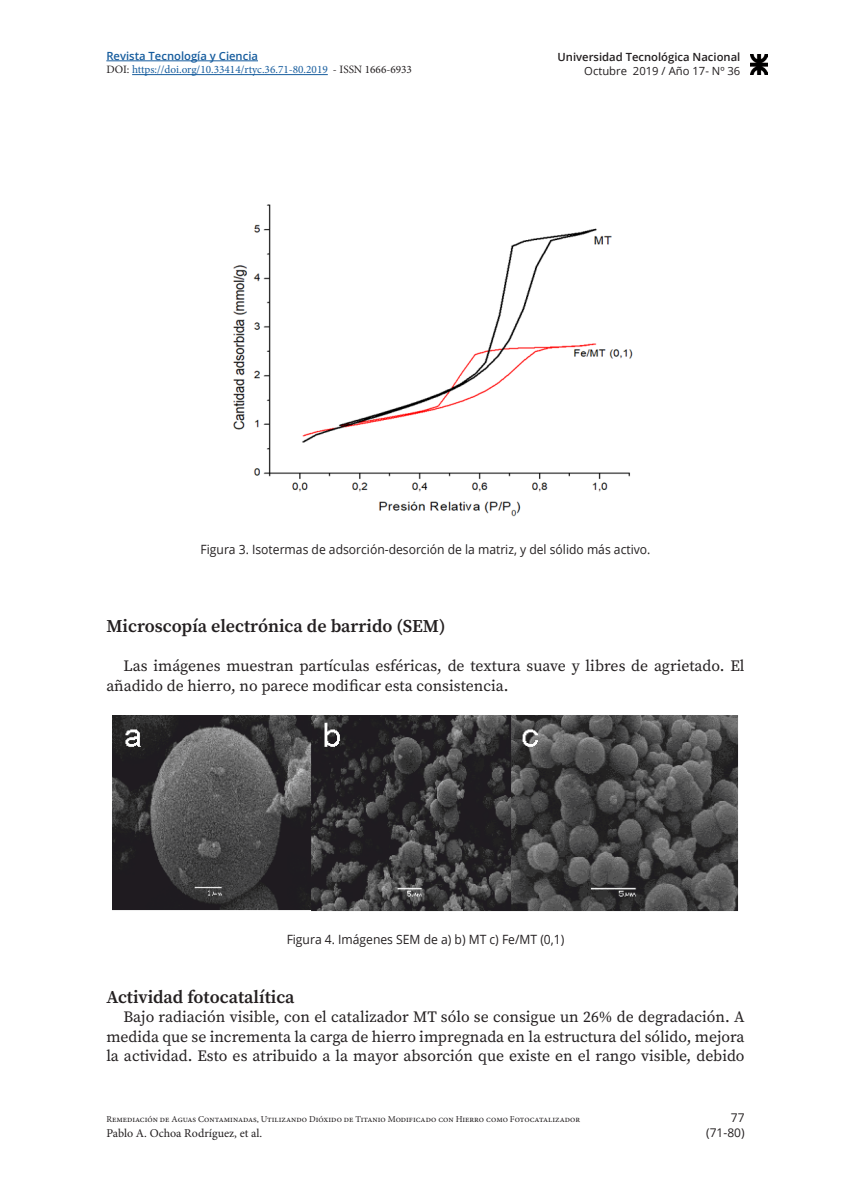
<style>
.page{position:relative;width:851px;height:1191px;background:#fff}
.page>*{position:absolute;margin:0;border:0;box-sizing:border-box;transform-origin:0 0}
.subtitulo_2{font:600 18px "Source Serif Pro";color:#231f20}
.texto_central{font:15.75px/19.5px "Source Serif Pro";color:#231f20}
.titulo_figuras_-_cua{font:12.75px "Open Sans";color:#231f20;scale:.95 1}
.t1{font:12px "Minion Pro";color:#231f20}
.t2{font:12px/15px "Open Sans";color:#231f20;text-align:right}
.t3{font:11.25px "Minion Pro";color:#175d9e}
.t4{font:600 11.25px "Open Sans";color:#231f20}
.t5{font:600 11.25px "Open Sans";color:#175d9e}
.t6{font:11.25px "Open Sans";color:#231f20}
.t7{font:9px "Minion Pro";color:#231f20}
.s1{color:#231f20}
</style>
<div class="page">
<hr style="left:106px;top:61px;width:152px;height:1px;background:#175d9e">
<hr style="left:132px;top:74px;width:196px;height:1px;background:#175d9e">
<img style="left:750px;top:55px;width:17px;height:20px">
<img style="left:233px;top:204px;width:400px;height:313px">
<img style="left:112px;top:716px;width:626px;height:195px">
<p class="t5" style="left:106px;top:48px;width:153px">Revista Tecnología y Ciencia</p>
<p class="t3" style="left:106px;top:62px;width:307px"><span class="s1">DOI:</span> https://doi.org/10.33414/rtyc.36.71-80.2019 <span class="s1">- ISSN 1666-6933</span></p>
<p class="t4" style="left:557px;top:49px;width:184px">Universidad Tecnológica Nacional</p>
<p class="t6" style="left:584px;top:63px;width:158px">Octubre 2019 / Año 17- Nº 36</p>
<p class="titulo_figuras_-_cua" style="left:200px;top:540px;width:475px">Figura 3. Isotermas de adsorción-desorción de la matriz, y del sólido más activo.</p>
<p class="subtitulo_2" style="left:106px;top:614px;width:340px">Microscopía electrónica de barrido (SEM)</p>
<p class="texto_central" style="left:106px;top:656px;width:639px;text-indent:17px">Las imágenes muestran partículas esféricas, de textura suave y libres de agrietado. El añadido de hierro, no parece modificar esta consistencia.</p>
<p class="titulo_figuras_-_cua" style="left:286px;top:930px;width:294px">Figura 4. Imágenes SEM de a) b) MT c) Fe/MT (0,1)</p>
<p class="subtitulo_2" style="left:106px;top:984px;width:190px">Actividad fotocatalítica</p>
<p class="texto_central" style="left:106px;top:1007px;width:639px;text-align:justify;text-indent:17px">Bajo radiación visible, con el catalizador MT sólo se consigue un 26% de degradación. A medida que se incrementa la carga de hierro impregnada en la estructura del sólido, mejora la actividad. Esto es atribuido a la mayor absorción que existe en el rango visible, debido</p>
<p class="t7" style="left:106px;top:1112px;width:475px">Remediación de Aguas Contaminadas, Utilizando Dióxido de Titanio Modificado con Hierro como Fotocatalizador</p>
<p class="t1" style="left:106px;top:1124px;width:157px">Pablo A. Ochoa Rodríguez, et al.</p>
<p class="t2" style="left:706px;top:1110px;width:40px">77 (71-80)</p>
</div>
